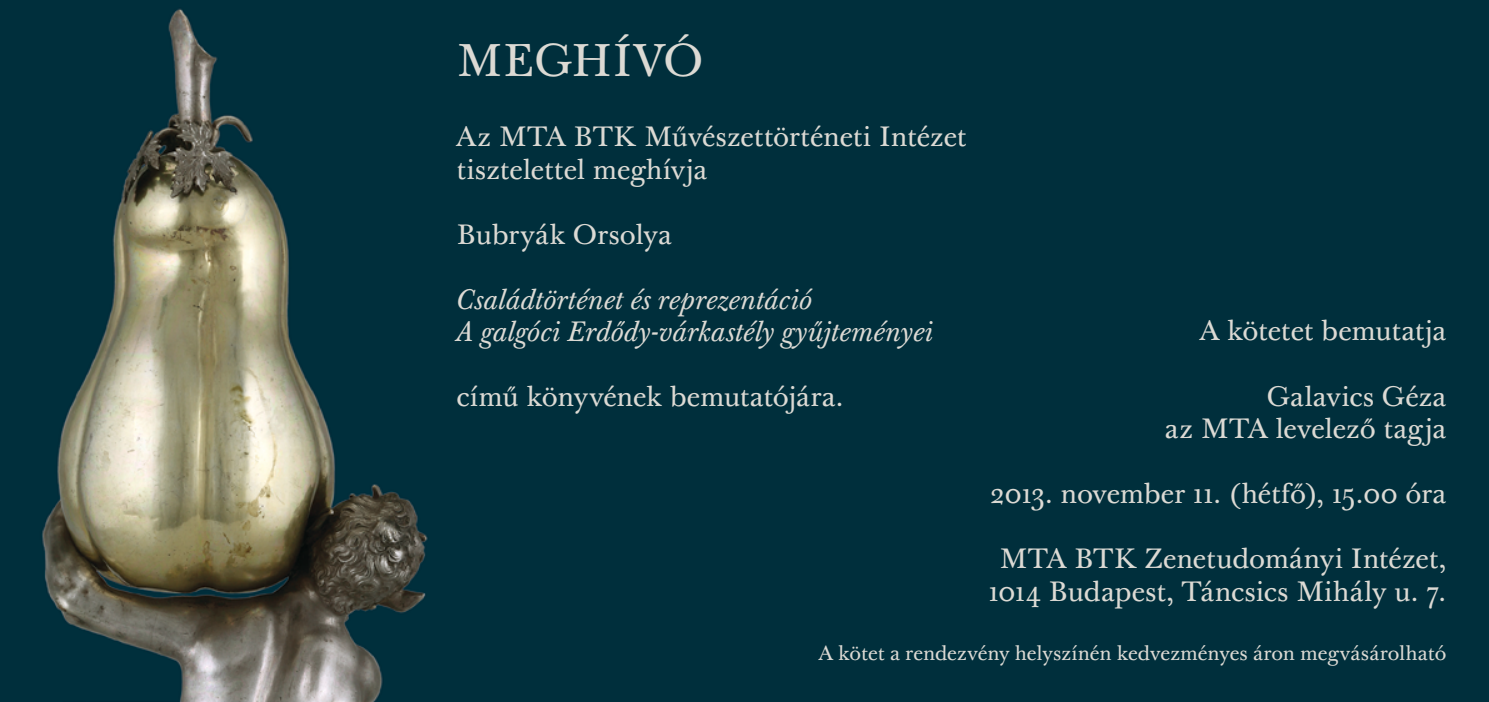
<style>
.page{position:relative;width:1489px;height:702px;background:#fff}
.page>*{position:absolute;margin:0;border:0;box-sizing:border-box;transform-origin:0 0}
.t1{font:45px "Baskerville Ten Pro";letter-spacing:-.005em;color:#dcdad4}
.t2{font:27.5px/32.5px "Baskerville Ten Pro";letter-spacing:-.005em;color:#dcdad4}
.t3{font:italic 27.5px/32.5px "Baskerville Ten Pro";color:#dcdad4}
.t4{font:20px "Baskerville Ten Pro";letter-spacing:-.005em;color:#dcdad4}
</style>
<div class="page">
<img style="left:0;top:0;width:1488px;height:701px">
<h1 class="t1" style="left:456px;top:34px;width:248px">MEGHÍVÓ</h1>
<p class="t2" style="left:456px;top:122px;width:511px">Az MTA BTK Művészettörténeti Intézet tisztelettel meghívja</p>
<p class="t2" style="left:456px;top:219px;width:217px">Bubryák Orsolya</p>
<p class="t3" style="left:456px;top:284px;width:478px">Családtörténet és reprezentáció<br>A galgóci Erdődy-várkastély gyűjteményei</p>
<p class="t2" style="left:456px;top:382px;width:389px">című könyvének bemutatójára.</p>
<p class="t2" style="left:1199px;top:316px;width:248px">A kötetet bemutatja</p>
<p class="t2" style="left:1164px;top:381px;width:283px;text-align:right">Galavics Géza<br>az MTA levelező tagja</p>
<p class="t2" style="left:989px;top:478px;width:458px">2013. november 11. (hétfő), 15.00 óra</p>
<p class="t2" style="left:988px;top:543px;width:459px;text-align:center">MTA BTK Zenetudományi Intézet,<br>1014 Budapest, Táncsics Mihály u. 7.</p>
<p class="t4" style="left:818px;top:641px;width:629px">A kötet a rendezvény helyszínén kedvezményes áron megvásárolható</p>
</div>
